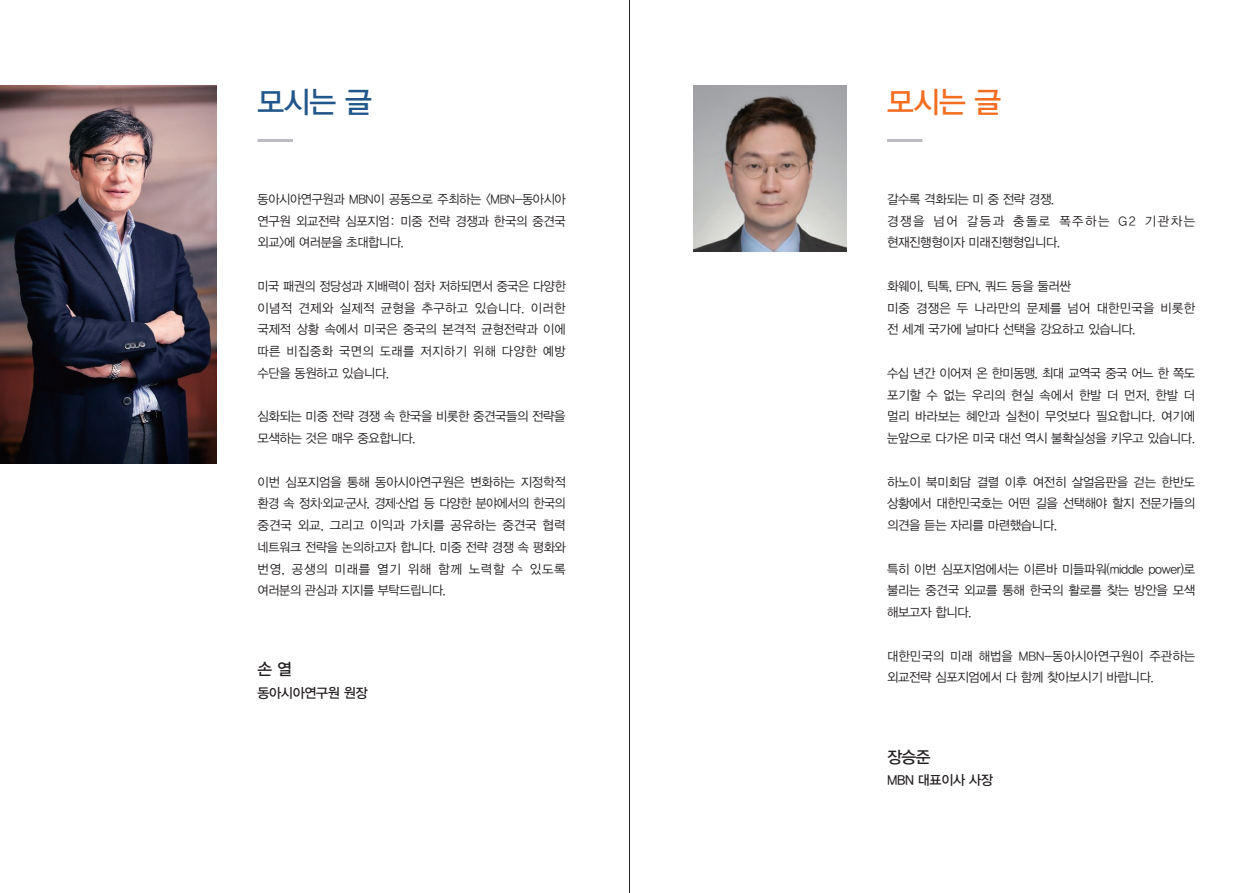
<style>
.page{position:relative;width:1259px;height:893px;background:#fff}
.page>*{position:absolute;margin:0;border:0;box-sizing:border-box;transform-origin:0 0}
.t1{font:30px "YDVYGO33";color:#21568a}
.t2{font:30px "YDVYGO33";color:#f36e21}
.t3{font:16.5px "YDVYGO33";color:#231f20}
.t4{font:13.5px "YDVYGO33";letter-spacing:-.025em;color:#231f20}
.t5{font:12.75px/21.8px "YDVYGO32";letter-spacing:-.025em;color:#231f20}
.t6{font:12.75px/21.8px "YDVYGO32";letter-spacing:-.025em;color:#231f20;text-align:justify;scale:.94 1}
.t7{font:12.75px/21.8px "YDVYGO32";letter-spacing:-.025em;color:#231f20;text-align:justify;scale:.96 1}
.t8{font:12.75px/21.8px "YDVYGO32";letter-spacing:-.025em;color:#231f20;text-align:justify;scale:.95 1}
.t9{font:12.75px/21.8px "YDVYGO32";letter-spacing:.005em;color:#231f20}
</style>
<div class="page">
<hr style="left:629px;top:0;width:1px;height:893px;background:#231f20">
<hr style="left:257px;top:139px;width:36px;height:3px;background:#bcbdc0">
<hr style="left:887px;top:139px;width:35px;height:3px;background:#bcbdc0">
<img style="left:0;top:85px;width:217px;height:379px">
<img style="left:693px;top:85px;width:153px;height:167px">
<h1 class="t1" style="left:257px;top:85px;width:116px">모시는 글</h1>
<h1 class="t2" style="left:887px;top:85px;width:116px">모시는 글</h1>
<p class="t8" style="left:257px;top:188px;width:326px">동아시아연구원과 MBN이 공동으로 주최하는 &lt;MBN-동아시아 연구원 외교전략 심포지엄: 미중 전략 경쟁과 한국의 중견국 외교&gt;에 여러분을 초대합니다.</p>
<p class="t6" style="left:257px;top:275px;width:329px">미국 패권의 정당성과 지배력이 점차 저하되면서 중국은 다양한 이념적 견제와 실제적 균형을 추구하고 있습니다. 이러한 국제적 상황 속에서 미국은 중국의 본격적 균형전략과 이에 따른 비집중화 국면의 도래를 저지하기 위해 다양한 예방 수단을 동원하고 있습니다.</p>
<p class="t5" style="left:257px;top:406px;width:310px">심화되는 미중 전략 경쟁 속 한국을 비롯한 중견국들의 전략을 모색하는 것은 매우 중요합니다.</p>
<p class="t5" style="left:257px;top:471px;width:310px;text-align:justify">이번 심포지엄을 통해 동아시아연구원은 변화하는 지정학적 환경 속 정치·외교·군사, 경제·산업 등 다양한 분야에서의 한국의 중견국 외교, 그리고 이익과 가치를 공유하는 중견국 협력 네트워크 전략을 논의하고자 합니다. 미중 전략 경쟁 속 평화와 번영, 공생의 미래를 열기 위해 함께 노력할 수 있도록 여러분의 관심과 지지를 부탁드립니다.</p>
<p class="t3" style="left:257px;top:660px;width:36px">손 열</p>
<p class="t4" style="left:257px;top:685px;width:112px">동아시아연구원 원장</p>
<p class="t5" style="left:887px;top:188px;width:310px">갈수록 격화되는 미 중 전략 경쟁.<br>경쟁을 넘어 갈등과 충돌로 폭주하는 G2 기관차는 현재진행형이자 미래진행형입니다.</p>
<p class="t5" style="left:887px;top:275px;width:310px">화웨이, 틱톡, EPN, 쿼드 등을 둘러싼<br>미중 경쟁은 두 나라만의 문제를 넘어 대한민국을 비롯한 전 세계 국가에 날마다 선택을 강요하고 있습니다.</p>
<p class="t7" style="left:887px;top:362px;width:322px">수십 년간 이어져 온 한미동맹, 최대 교역국 중국 어느 한 쪽도 포기할 수 없는 우리의 현실 속에서 한발 더 먼저, 한발 더 멀리 바라보는 혜안과 실천이 무엇보다 필요합니다. 여기에 눈앞으로 다가온 미국 대선 역시 불확실성을 키우고 있습니다.</p>
<p class="t5" style="left:887px;top:471px;width:310px;text-align:justify">하노이 북미회담 결렬 이후 여전히 살얼음판을 걷는 한반도 상황에서 대한민국호는 어떤 길을 선택해야 할지 전문가들의 의견을 듣는 자리를 마련했습니다.</p>
<p class="t5" style="left:887px;top:558px;width:310px;text-align:justify">특히 이번 심포지엄에서는 이른바 미들파워(middle power)로 불리는 중견국 외교를 통해 한국의 활로를 찾는 방안을 모색 해보고자 합니다.</p>
<p class="t9" style="left:887px;top:645px;width:310px">대한민국의 미래 해법을 MBN-동아시아연구원이 주관하는 외교전략 심포지엄에서 다 함께 찾아보시기 바랍니다.</p>
<p class="t3" style="left:887px;top:747px;width:45px">장승준</p>
<p class="t4" style="left:887px;top:772px;width:107px">MBN 대표이사 사장</p>
</div>
